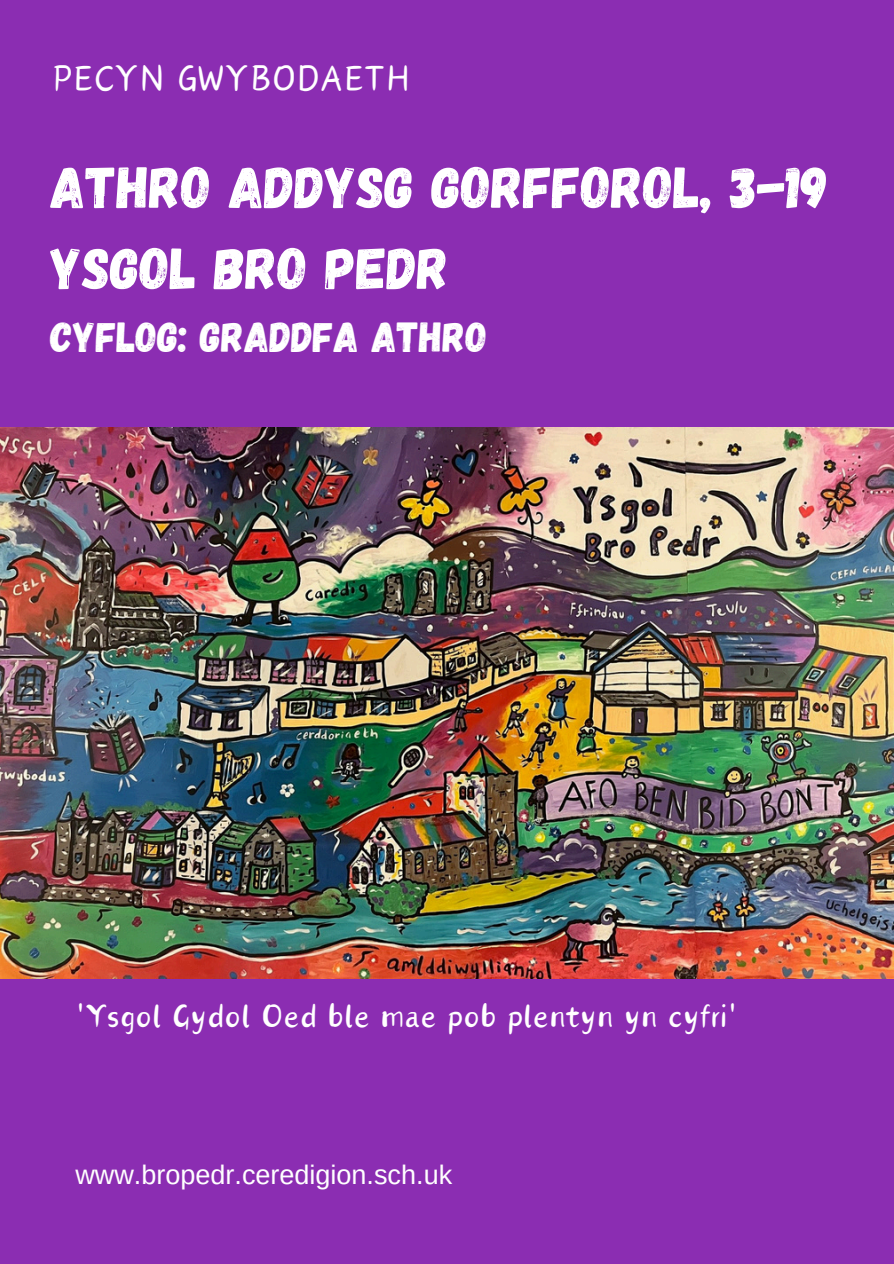
<style>
.page{position:relative;width:894px;height:1264px;background:#fff}
.page>*{position:absolute;margin:0;border:0;box-sizing:border-box;transform-origin:0 0}
.t1{font:58.5px/81px "Gagalin";color:#fff}
.t2{font:45px "Canva Wander World";color:#fff}
.t3{font:42px "Gagalin";color:#fff}
.t4{font:40.5px "Canva Tangyuan Handwriting";color:#fff}
.t5{font:27px "Arimo";color:#fff}
</style>
<div class="page">
<div style="left:0;top:0;width:893px;height:1263px;background:#8b2db2"></div>
<img style="left:0;top:428px;width:893px;height:550px">
<p class="t2" style="left:51px;top:58px;width:362px">PECYN GWYBODAETH</p>
<h3 class="t1" style="left:51px;top:144px;width:779px">ATHRO ADDYSG GORFFOROL, 3-19<br>YSGOL BRO PEDR</h3>
<h3 class="t3" style="left:51px;top:310px;width:438px">CYFLOG: GRADDFA ATHRO</h3>
<h2 class="t4" style="left:75px;top:998px;width:663px">'Ysgol Gydol Oed ble mae pob plentyn yn cyfri'</h2>
<h1 class="t5" style="left:75px;top:1159px;width:378px">www.bropedr.ceredigion.sch.uk</h1>
</div>
